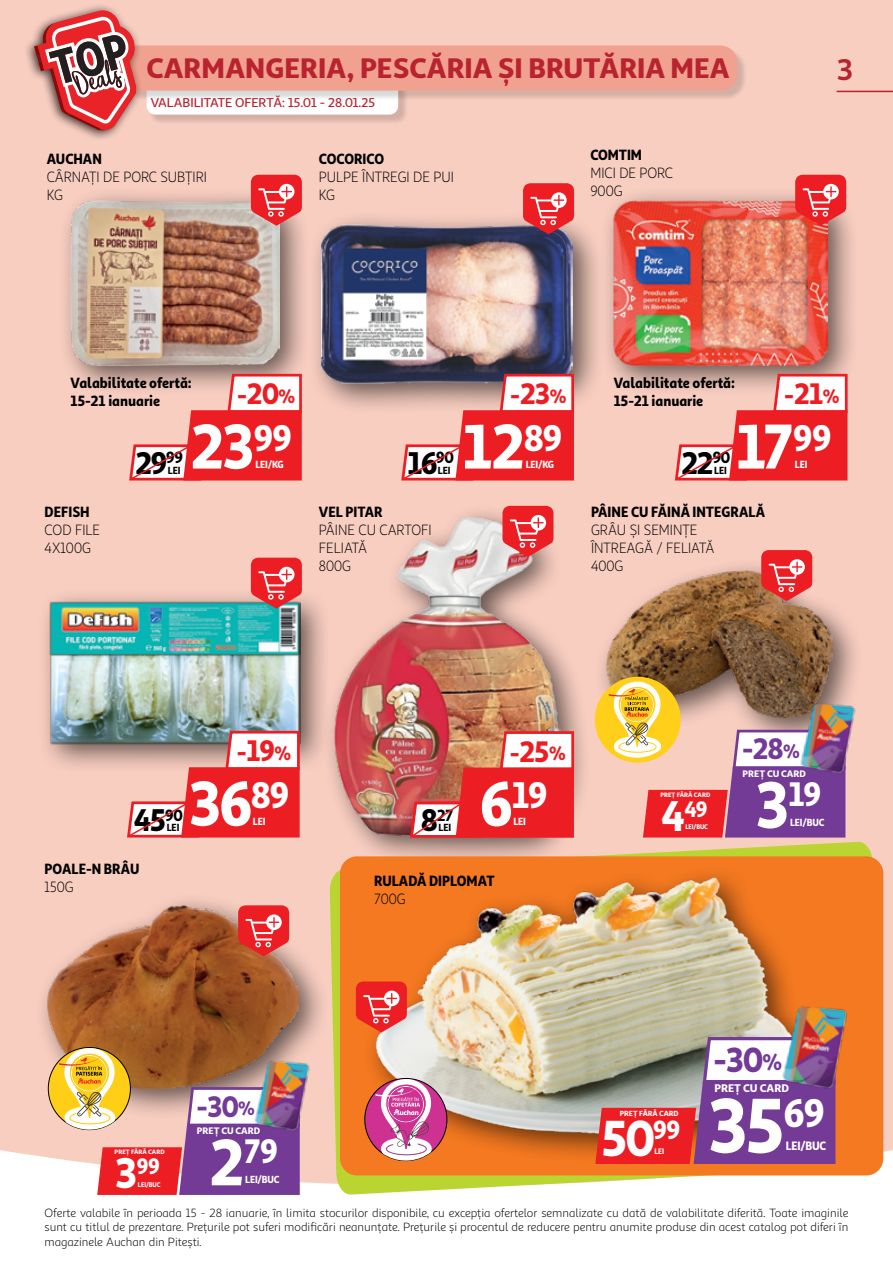
<style>
.page{position:relative;width:893px;height:1263px;background:#fff}
.page>*{position:absolute;margin:0;border:0;box-sizing:border-box;transform-origin:0 0}
.t1{font:900 77.7px "Sana Sans Alt";color:#fff;scale:.9 1}
.t2{font:900 63.6px "Sana Sans Alt";letter-spacing:-.05em;color:#fff;scale:.9 1}
.t3{font:900 51.15px "Sana Sans Alt";color:#fff;scale:.9 1}
.t4{font:900 37.5px "Sana Sans Alt";color:#fff;scale:.9 1}
.t5{font:900 35.25px "Sana Sans Alt";color:#733a96;scale:.9 1}
.t6{font:900 34.35px "Sana Sans Alt";color:#fff;scale:.9 1}
.t7{font:900 31.65px "Sana Sans Alt";letter-spacing:-.06em;color:#000;scale:.9 1}
.t8{font:900 30px "Sana Sans Alt";letter-spacing:-.045em;color:#ed1d24;scale:.9 1}
.t9{font:900 30px "Sana Sans Alt";color:#733a96;scale:.9 1}
.t10{font:700 30px "Sana Sans Alt";color:#b8232f}
.t11{font:900 28.5px "Sana Sans Alt";color:#b8232f}
.t12{font:900 22.65px "Sana Sans Alt";color:#fff;scale:.9 1}
.t13{font:900 16.5px "Sana Sans Alt";color:#000;scale:.9 1}
.t14{font:900 15px/18px "Sana Sans Alt";color:#000;scale:.9 1}
.t15{font:15px/18px "Sana Sans Alt";color:#000;scale:.9 1}
.t16{font:500 12.9px "Sana Sans Alt";letter-spacing:-.01em;color:#b8232f}
.t17{font:900 12.3px "Sana Sans Alt";letter-spacing:-.02em;color:#fff;scale:.9 1}
.t18{font:12px/14.4px "Sana Sans Alt";letter-spacing:-.005em;color:#000;text-align:justify}
.t19{font:900 11.25px "Sana Sans Alt";color:#fff}
.t20{font:900 10.5px "Sana Sans Alt";letter-spacing:-.02em;color:#fff;scale:.9 1}
.t21{font:900 10.5px "Sana Sans Alt";letter-spacing:-.02em;color:#000;scale:.9 1}
.t22{font:900 9.6px "Sana Sans Alt";color:#fff}
.t23{font:900 8.1px "Sana Sans Alt";color:#fff;scale:.9 1}
.t24{font:900 7.5px "Sana Sans Alt";color:#fff}
.t25{font:900 6.9px "Sana Sans Alt";letter-spacing:-.02em;color:#fff;scale:.9 1}
.t26{font:900 6.45px "Sana Sans Alt";color:#fff}
.s1{font-size:26.25px}
.s2{font-size:19.5px}
.s3{font-size:43.5px}
.s4{font-size:66px}
.s5{font-size:63.45px}
.s6{font-size:31.65px}
.s7{font-size:22.95px}
</style>
<div class="page">
<div style="left:0;top:0;width:893px;height:1184px;background:#f8cec1"></div>
<div style="left:57px;top:186px;width:255px;height:211px;background:#000;opacity:.6"></div>
<img style="left:71px;top:200px;width:208px;height:165px">
<div style="left:36px;top:588px;width:295px;height:187px;background:#000;opacity:.6"></div>
<img style="left:50px;top:601px;width:250px;height:144px">
<div style="left:307px;top:211px;width:298px;height:204px;background:#000;opacity:.6"></div>
<img style="left:322px;top:225px;width:251px;height:158px">
<div style="left:34px;top:892px;width:296px;height:229px;background:#000;opacity:.6"></div>
<img style="left:47px;top:905px;width:251px;height:183px">
<div style="left:321px;top:503px;width:270px;height:365px;background:#000;opacity:.6"></div>
<img style="left:334px;top:516px;width:226px;height:321px">
<div style="left:593px;top:557px;width:270px;height:192px;background:#000;opacity:.6"></div>
<img style="left:607px;top:571px;width:225px;height:119px">
<div style="left:599px;top:186px;width:260px;height:211px;background:#000;opacity:.6"></div>
<img style="left:614px;top:200px;width:214px;height:165px">
<svg style="left:330px;top:841px;width:549px;height:354px"></svg>
<div style="left:340px;top:856px;width:543px;height:319px;background:#f47920;border-radius:17px"></div>
<div style="left:148px;top:83px;width:260px;height:42px;background:#000;opacity:.15"></div>
<div style="left:147px;top:81px;width:251px;height:34px;background:#fff;border-radius:9px"></div>
<div style="left:123px;top:48px;width:624px;height:53px;background:#000;opacity:.15"></div>
<div style="left:121px;top:45px;width:616px;height:46px;background:#f1a18f;border-radius:17px"></div>
<div style="left:23px;top:3px;width:120px;height:139px;background:#000;opacity:.75"></div>
<svg style="left:34px;top:10px;width:102px;height:121px;background:#cb7876"></svg>
<svg style="left:128px;top:372px;width:175px;height:110px"></svg>
<svg style="left:673px;top:372px;width:176px;height:110px"></svg>
<svg style="left:125px;top:729px;width:176px;height:110px"></svg>
<svg style="left:400px;top:372px;width:175px;height:110px"></svg>
<hr style="left:837px;top:91px;width:56px;height:1px;background:#b8232f">
<img style="left:409px;top:729px;width:166px;height:110px">
<img style="left:301px;top:1052px;width:13px;height:83px">
<div style="left:363px;top:865px;width:463px;height:300px;background:#000;opacity:.6"></div>
<img style="left:374px;top:875px;width:423px;height:260px">
<img style="left:847px;top:695px;width:13px;height:83px">
<img style="left:777px;top:996px;width:70px;height:69px">
<svg style="left:595px;top:1035px;width:242px;height:129px;background:#a26586"></svg>
<div style="left:595px;top:677px;width:86px;height:86px;background:#ffcf19;border-radius:50%"></div>
<svg style="left:609px;top:682px;width:238px;height:155px;background:#c18888"></svg>
<div style="left:365px;top:1078px;width:82px;height:82px;background:#ce3192;border-radius:50%"></div>
<svg style="left:376px;top:1079px;width:56px;height:81px"></svg>
<svg style="left:251px;top:175px;width:51px;height:51px;background:#eb5458"></svg>
<svg style="left:251px;top:558px;width:51px;height:51px;background:#df5357"></svg>
<svg style="left:238px;top:905px;width:51px;height:51px;background:#e94c4c"></svg>
<svg style="left:356px;top:981px;width:51px;height:51px;background:#ee504d"></svg>
<svg style="left:502px;top:506px;width:52px;height:51px;background:#ec5559"></svg>
<svg style="left:761px;top:550px;width:52px;height:51px;background:#e95151"></svg>
<svg style="left:795px;top:175px;width:51px;height:51px;background:#ec4b4d"></svg>
<svg style="left:523px;top:183px;width:51px;height:51px;background:#e04a50"></svg>
<svg style="left:48px;top:1047px;width:82px;height:83px"></svg>
<svg style="left:59px;top:1048px;width:242px;height:147px;background:#bc8180"></svg>
<h3 class="t11" style="left:147px;top:46px;width:585px">CARMANGERIA, PESCĂRIA ȘI BRUTĂRIA MEA</h3>
<p class="t16" style="left:151px;top:93px;width:226px">VALABILITATE OFERTĂ: 15.01 - 28.01.25</p>
<p class="t14" style="left:47px;top:148px;width:63px">AUCHAN</p>
<p class="t15" style="left:47px;top:168px;width:179px">CÂRNAȚI DE PORC SUBȚIRI<br>KG</p>
<p class="t14" style="left:319px;top:148px;width:74px">COCORICO</p>
<p class="t15" style="left:319px;top:168px;width:152px">PULPE ÎNTREGI DE PUI<br>KG</p>
<p class="t14" style="left:590px;top:144px;width:59px">COMTIM</p>
<p class="t15" style="left:590px;top:164px;width:94px">MICI DE PORC<br>900G</p>
<h3 class="t10" style="left:837px;top:51px;width:19px">3</h3>
<p class="t14" style="left:71px;top:372px;width:136px">Valabilitate ofertă:<br>15-21 ianuarie</p>
<p class="t14" style="left:614px;top:372px;width:136px">Valabilitate ofertă:<br>15-21 ianuarie</p>
<h3 class="t8" style="left:237px;top:370px;width:66px"><span class="s1">-</span>20<span class="s2">%</span></h3>
<h2 class="t2" style="left:190px;top:396px;width:115px">23<sup>99</sup></h2>
<h3 class="t8" style="left:510px;top:370px;width:64px"><span class="s1">-</span>23<span class="s2">%</span></h3>
<h2 class="t2" style="left:462px;top:396px;width:112px">12<sup>89</sup></h2>
<h3 class="t8" style="left:784px;top:370px;width:63px"><span class="s1">-</span>21<span class="s2">%</span></h3>
<h2 class="t2" style="left:736px;top:396px;width:108px">17<sup>99</sup></h2>
<h3 class="t7" style="left:135px;top:438px;width:55px">29<sup>99</sup></h3>
<p class="t20" style="left:255px;top:456px;width:33px">LEI/KG</p>
<h3 class="t7" style="left:681px;top:438px;width:56px">22<sup>90</sup></h3>
<h3 class="t7" style="left:408px;top:438px;width:53px">16<sup>90</sup></h3>
<p class="t20" style="left:526px;top:456px;width:33px">LEI/KG</p>
<p class="t20" style="left:795px;top:456px;width:15px">LEI</p>
<p class="t21" style="left:168px;top:462px;width:15px">LEI</p>
<p class="t21" style="left:438px;top:462px;width:15px">LEI</p>
<p class="t21" style="left:714px;top:462px;width:15px">LEI</p>
<p class="t14" style="left:45px;top:501px;width:52px">DEFISH</p>
<p class="t15" style="left:45px;top:521px;width:63px">COD FILE<br>4X100G</p>
<p class="t14" style="left:319px;top:501px;width:72px">VEL PITAR</p>
<p class="t15" style="left:319px;top:521px;width:127px">PÂINE CU CARTOFI<br>FELIATĂ<br>800G</p>
<p class="t14" style="left:591px;top:501px;width:195px">PÂINE CU FĂINĂ INTEGRALĂ</p>
<p class="t15" style="left:591px;top:521px;width:138px">GRÂU ȘI SEMINȚE<br>ÎNTREAGĂ / FELIATĂ<br>400G</p>
<h3 class="t7" style="left:134px;top:795px;width:56px">45<sup>90</sup></h3>
<p class="t21" style="left:167px;top:819px;width:15px">LEI</p>
<h3 class="t8" style="left:237px;top:727px;width:62px"><span class="s1">-</span>19<span class="s2">%</span></h3>
<h2 class="t2" style="left:188px;top:753px;width:114px">36<sup>89</sup></h2>
<p class="t20" style="left:253px;top:813px;width:15px">LEI</p>
<p class="t14" style="left:45px;top:859px;width:107px">POALE-N BRÂU</p>
<p class="t15" style="left:45px;top:878px;width:34px">150G</p>
<p class="t26" style="left:115px;top:1147px;width:52px">PREȚ FĂRĂ CARD</p>
<h3 class="t12" style="left:114px;top:1148px;width:52px"><span class="s3">3</span>99</h3>
<p class="t25" style="left:138px;top:1179px;width:27px">LEI/BUC</p>
<h3 class="t9" style="left:196px;top:1082px;width:66px">-30<span class="s2">%</span></h3>
<p class="t22" style="left:197px;top:1123px;width:65px">PREȚ CU CARD</p>
<h3 class="t6" style="left:209px;top:1124px;width:78px"><span class="s4">2</span>79</h3>
<p class="t20" style="left:245px;top:1171px;width:40px">LEI/BUC</p>
<h3 class="t8" style="left:510px;top:727px;width:64px"><span class="s1">-</span>25<span class="s2">%</span></h3>
<h3 class="t4" style="left:480px;top:765px;width:77px"><span class="s5">6</span>19</h3>
<h3 class="t13" style="left:421px;top:802px;width:38px"><span class="s6">8</span>27</h3>
<p class="t20" style="left:513px;top:813px;width:15px">LEI</p>
<p class="t21" style="left:439px;top:819px;width:15px">LEI</p>
<p class="t14" style="left:374px;top:871px;width:135px">RULADĂ DIPLOMAT</p>
<p class="t15" style="left:374px;top:890px;width:37px">700G</p>
<p class="t26" style="left:660px;top:789px;width:52px">PREȚ FĂRĂ CARD</p>
<h3 class="t12" style="left:661px;top:791px;width:53px"><span class="s3">4</span>49</h3>
<p class="t25" style="left:685px;top:821px;width:27px">LEI/BUC</p>
<h3 class="t9" style="left:742px;top:725px;width:65px">-28<span class="s2">%</span></h3>
<p class="t22" style="left:743px;top:766px;width:65px">PREȚ CU CARD</p>
<h3 class="t6" style="left:754px;top:767px;width:76px"><span class="s4">3</span>19</h3>
<p class="t20" style="left:790px;top:814px;width:40px">LEI/BUC</p>
<p class="t24" style="left:620px;top:1107px;width:60px">PREȚ FĂRĂ CARD</p>
<h3 class="t3" style="left:601px;top:1098px;width:90px">50<sup>99</sup></h3>
<p class="t23" style="left:654px;top:1145px;width:12px">LEI</p>
<h3 class="t5" style="left:713px;top:1031px;width:78px">-30<span class="s7">%</span></h3>
<p class="t19" style="left:714px;top:1079px;width:76px">PREȚ CU CARD</p>
<h1 class="t1" style="left:707px;top:1064px;width:132px">35<sup>69</sup></h1>
<p class="t17" style="left:786px;top:1136px;width:46px">LEI/BUC</p>
<p class="t18" style="left:45px;top:1206px;width:805px">Oferte valabile în perioada 15 - 28 ianuarie, în limita stocurilor disponibile, cu excepția ofertelor semnalizate cu dată de valabilitate diferită. Toate imaginile sunt cu titlul de prezentare. Prețurile pot suferi modificări neanunțate. Prețurile și procentul de reducere pentru anumite produse din acest catalog pot diferi în magazinele Auchan din Pitești.</p>
</div>
